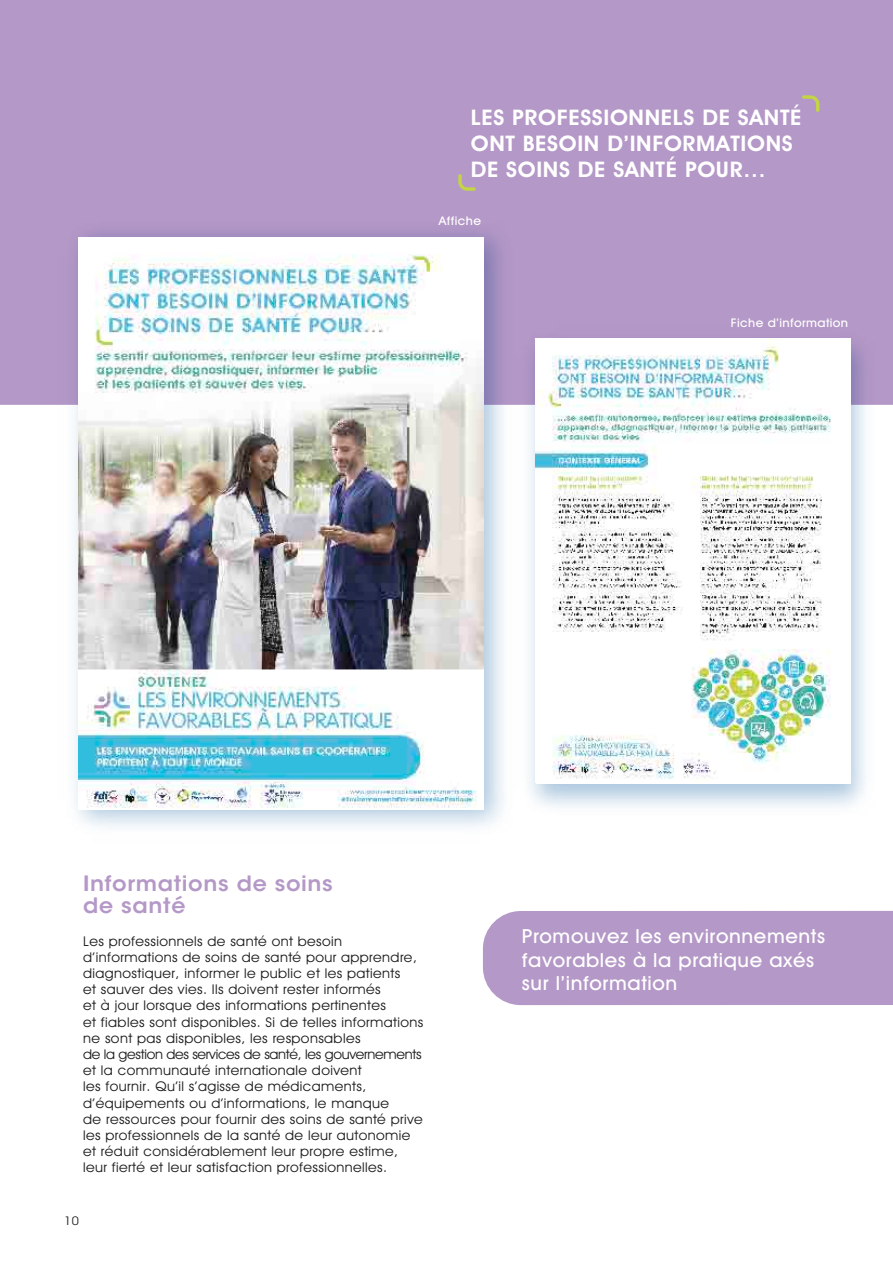
<style>
.page{position:relative;width:893px;height:1263px;background:#fff}
.page>*{position:absolute;margin:0;border:0;box-sizing:border-box;transform-origin:0 0}
.t1{font:600 21.6px/26px "Avant Garde IT Cby BT";letter-spacing:.03em;color:#fff;scale:1.05 1}
.t2{font:600 21px/22.5px "ITC Avant Garde Std";letter-spacing:.03em;color:#b498c7;scale:1.05 1}
.t3{font:500 19.5px/23.4px "Avant Garde IT Cby BT";letter-spacing:.03em;color:#fff;scale:1.05 1}
.t4{font:13.5px/16.2px "Avant Garde IT Cby BT";letter-spacing:.03em;color:#1b1b1a;scale:1.05 1}
.t5{font:500 12px "Avant Garde IT Cby BT";letter-spacing:.03em;color:#fff;scale:1.05 1}
.t6{font:12px "Avant Garde IT Cby BT";color:#1b1b1a;scale:1.05 1}
</style>
<div class="page">
<div style="left:483px;top:911px;width:410px;height:94px;background:#b498c7"></div>
<div style="left:0;top:0;width:893px;height:405px;background:#b498c7"></div>
<svg style="left:458px;top:174px;width:18px;height:17px"></svg>
<svg style="left:802px;top:95px;width:17px;height:17px"></svg>
<img style="left:520px;top:323px;width:361px;height:484px">
<img style="left:58px;top:213px;width:462px;height:614px">
<img style="left:79px;top:238px;width:404px;height:572px">
<img style="left:536px;top:338px;width:312px;height:445px">
<h1 class="t1" style="left:471px;top:104px;width:317px">LES PROFESSIONNELS DE SANTÉ<br>ONT BESOIN D’INFORMATIONS<br>DE SOINS DE SANTÉ POUR…</h1>
<p class="t5" style="left:439px;top:213px;width:42px">Affiche</p>
<p class="t5" style="left:731px;top:315px;width:113px">Fiche d’information</p>
<h2 class="t2" style="left:83px;top:872px;width:239px">Informations de soins de santé</h2>
<p class="t4" style="left:83px;top:932px;width:325px">Les professionnels de santé ont besoin d’informations de soins de santé pour apprendre, diagnostiquer, informer le public et les patients<br>et sauver des vies. Ils doivent rester informés<br>et à jour lorsque des informations pertinentes<br>et fiables sont disponibles. Si de telles informations ne sont pas disponibles, les responsables<br>de la gestion des services de santé, les gouvernements et la communauté internationale doivent<br>les fournir. Qu’il s’agisse de médicaments, d’équipements ou d’informations, le manque<br>de ressources pour fournir des soins de santé prive les professionnels de la santé de leur autonomie et réduit considérablement leur propre estime, leur fierté et leur satisfaction professionnelles.</p>
<p class="t6" style="left:64px;top:1213px;width:15px">10</p>
<h3 class="t3" style="left:522px;top:924px;width:290px">Promouvez les environnements favorables à la pratique axés sur l’information</h3>
</div>
